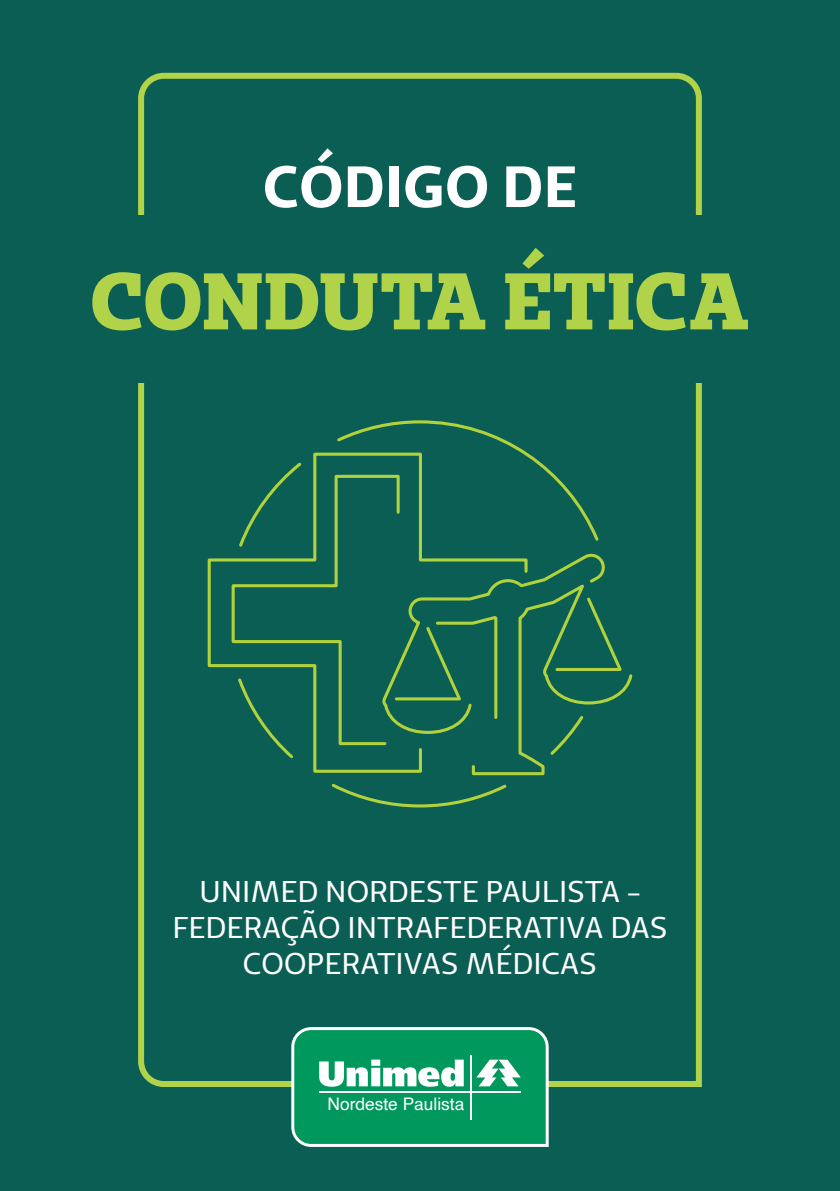
<style>
.page{position:relative;width:840px;height:1191px;background:#fff}
.page>*{position:absolute;margin:0;border:0;box-sizing:border-box;transform-origin:0 0}
.t1{font:800 80px "Unimed Slab";letter-spacing:.005em;color:#b1d349}
.t2{font:700 58px "Unimed Sans";letter-spacing:.01em;color:#fff}
.t3{font:30px/36px "Unimed Sans";color:#fff;text-align:center}
.t4{font:17.4px "Helvetica";color:#fff}
</style>
<div class="page">
<div style="left:0;top:0;width:839px;height:1191px;background:#0b5e53"></div>
<div style="left:135px;top:70px;width:569px;height:1020px;background:#0b5e53"></div>
<div style="left:0;top:215px;width:839px;height:168px;background:#0b5e53"></div>
<svg style="left:291px;top:1027px;width:257px;height:120px;background:#2ca978"></svg>
<hr style="left:319px;top:1091px;width:201px;height:1px;background:#fff">
<p class="t2" style="left:263px;top:148px;width:315px">CÓDIGO DE</p>
<p class="t1" style="left:90px;top:248px;width:659px">CONDUTA ÉTICA</p>
<p class="t3" style="left:199px;top:872px;width:442px">UNIMED NORDESTE PAULISTA -</p>
<p class="t3" style="left:172px;top:908px;width:496px">FEDERAÇÃO INTRAFEDERATIVA DAS<br>COOPERATIVAS MÉDICAS</p>
<p class="t4" style="left:327px;top:1090px;width:138px">Nordeste Paulista</p>
</div>
